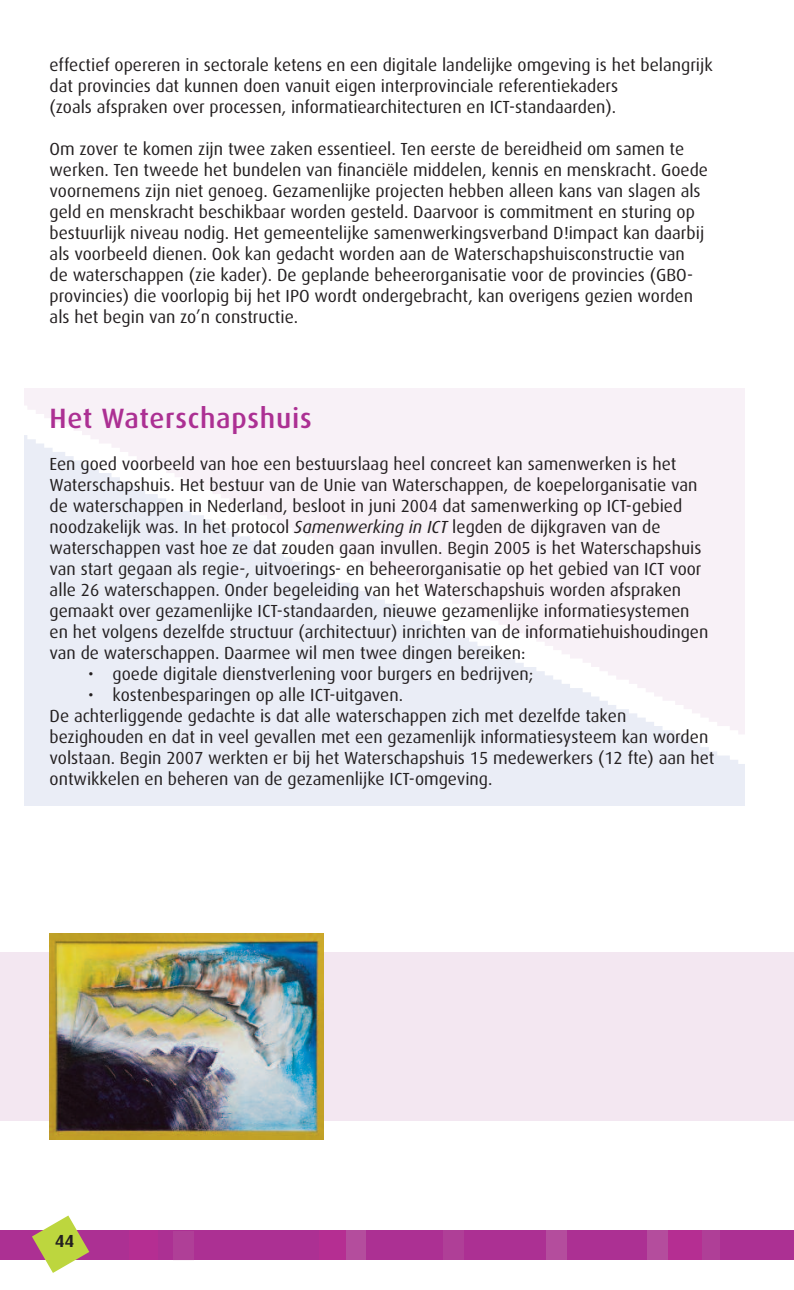
<style>
.page{position:relative;width:794px;height:1290px;background:#fff}
.page>*{position:absolute;margin:0;border:0;box-sizing:border-box;transform-origin:0 0}
.t1{font:500 28px "Dax";letter-spacing:.025em;color:#ac3093}
.t2{font:17.5px/21px "Dax";color:#231f20}
.t3{font:700 17.5px "Dax";color:#231f20}
.s1{font-style:italic}
</style>
<div class="page">
<div style="left:0;top:1230px;width:794px;height:30px;background:#ac3093"></div>
<div style="left:0;top:953px;width:794px;height:168px;background:#f3e7f1"></div>
<svg style="left:32px;top:1215px;width:57px;height:58px"></svg>
<div style="left:443px;top:1230px;width:20px;height:29px;background:#af3f97"></div>
<div style="left:699px;top:1230px;width:20px;height:29px;background:#af3f97"></div>
<div style="left:173px;top:1231px;width:20px;height:29px;background:#af3f97"></div>
<div style="left:547px;top:1230px;width:20px;height:29px;background:#b44d9d"></div>
<div style="left:346px;top:1230px;width:20px;height:29px;background:#b44d9d"></div>
<div style="left:647px;top:1230px;width:21px;height:29px;background:#b44d9d"></div>
<div style="left:668px;top:1230px;width:33px;height:29px;background:#b52e92"></div>
<div style="left:319px;top:1230px;width:27px;height:29px;background:#b52e92"></div>
<div style="left:129px;top:1230px;width:28px;height:29px;background:#b52e92"></div>
<img style="left:50px;top:934px;width:274px;height:206px">
<p class="t2" style="left:50px;top:54px;width:664px">effectief opereren in sectorale ketens en een digitale landelijke omgeving is het belangrijk dat provincies dat kunnen doen vanuit eigen interprovinciale referentiekaders<br>(zoals afspraken over processen, informatiearchitecturen en ICT-standaarden).</p>
<p class="t2" style="left:50px;top:138px;width:660px">Om zover te komen zijn twee zaken essentieel. Ten eerste de bereidheid om samen te werken. Ten tweede het bundelen van financiële middelen, kennis en menskracht. Goede voornemens zijn niet genoeg. Gezamenlijke projecten hebben alleen kans van slagen als geld en menskracht beschikbaar worden gesteld. Daarvoor is commitment en sturing op bestuurlijk niveau nodig. Het gemeentelijke samenwerkingsverband D!impact kan daarbij als voorbeeld dienen. Ook kan gedacht worden aan de Waterschapshuisconstructie van<br>de waterschappen (zie kader). De geplande beheerorganisatie voor de provincies (GBO&shy;provincies) die voorlopig bij het IPO wordt ondergebracht, kan overigens gezien worden als het begin van zo’n constructie.</p>
<h1 class="t1" style="left:50px;top:402px;width:263px">Het Waterschapshuis</h1>
<p class="t2" style="left:50px;top:453px;width:660px">Een goed voorbeeld van hoe een bestuurslaag heel concreet kan samenwerken is het Waterschapshuis. Het bestuur van de Unie van Waterschappen, de koepelorganisatie van de waterschappen in Nederland, besloot in juni 2004 dat samenwerking op ICT-gebied noodzakelijk was. In het protocol <span class="s1">Samenwerking in ICT</span> legden de dijkgraven van de waterschappen vast hoe ze dat zouden gaan invullen. Begin 2005 is het Waterschapshuis van start gegaan als regie-, uitvoerings- en beheerorganisatie op het gebied van ICT voor alle 26 waterschappen. Onder begeleiding van het Waterschapshuis worden afspraken gemaakt over gezamenlijke ICT-standaarden, nieuwe gezamenlijke informatiesystemen en het volgens dezelfde structuur (architectuur) inrichten van de informatiehuishoudingen van de waterschappen. Daarmee wil men twee dingen bereiken:</p>
<p class="t2" style="left:88px;top:663px;width:447px">• goede digitale dienstverlening voor burgers en bedrijven;</p>
<p class="t2" style="left:50px;top:684px;width:666px;text-indent:39px">• kostenbesparingen op alle ICT-uitgaven.<br>De achterliggende gedachte is dat alle waterschappen zich met dezelfde taken bezighouden en dat in veel gevallen met een gezamenlijk informatiesysteem kan worden volstaan. Begin 2007 werkten er bij het Waterschapshuis 15 medewerkers (12 fte) aan het ontwikkelen en beheren van de gezamenlijke ICT-omgeving.</p>
<p class="t3" style="left:55px;top:1231px;width:21px">44</p>
</div>
